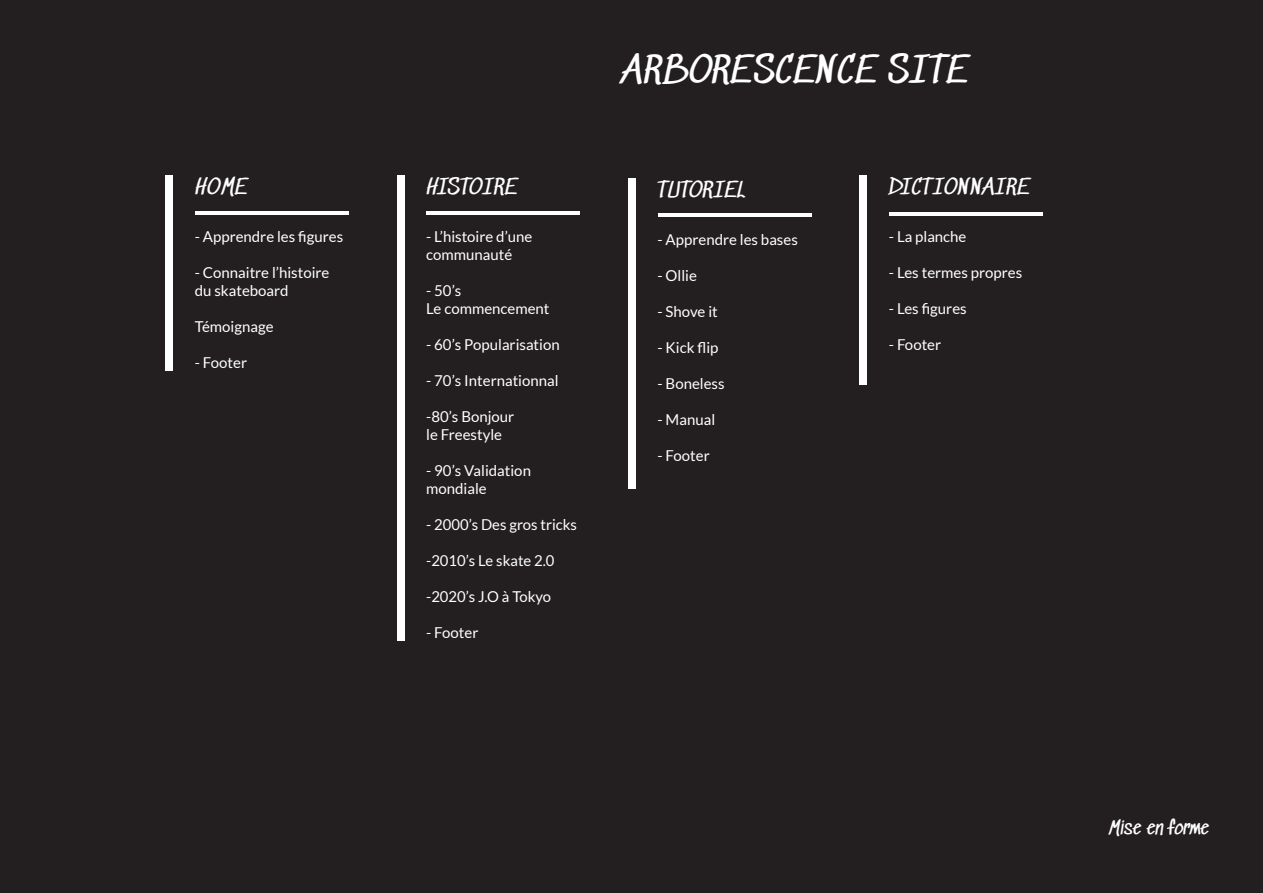
<style>
.page{position:relative;width:1263px;height:893px;background:#231f20}
.page>*{position:absolute;margin:0;border:0;box-sizing:border-box;transform-origin:0 0}
.t1{font:36px "Sedgwick Ave";color:#fff}
.t2{font:21px "Sedgwick Ave";color:#fff}
.t3{font:18px "Sedgwick Ave";color:#fff}
.t4{font:15px "Lato";color:#fff}
</style>
<div class="page">
<div style="left:165px;top:175px;width:8px;height:196px;background:#fff"></div>
<hr style="left:195px;top:212px;width:154px;height:3px;background:#fff">
<hr style="left:426px;top:212px;width:154px;height:3px;background:#fff">
<hr style="left:657px;top:213px;width:154px;height:4px;background:#fff">
<hr style="left:889px;top:212px;width:154px;height:3px;background:#fff">
<div style="left:397px;top:175px;width:7px;height:466px;background:#fff"></div>
<div style="left:628px;top:178px;width:8px;height:311px;background:#fff"></div>
<div style="left:859px;top:175px;width:8px;height:210px;background:#fff"></div>
<p class="t1" style="left:622px;top:51px;width:348px">ARBORESCENCE SITE</p>
<p class="t2" style="left:195px;top:176px;width:55px">HOME</p>
<p class="t2" style="left:426px;top:176px;width:93px">HISTOIRE</p>
<p class="t2" style="left:657px;top:179px;width:90px">TUTORIEL</p>
<p class="t2" style="left:889px;top:176px;width:143px">DICTIONNAIRE</p>
<p class="t4" style="left:195px;top:228px;width:150px">- Apprendre les figures</p>
<p class="t4" style="left:195px;top:264px;width:136px">- Connaitre l’histoire</p>
<p class="t4" style="left:195px;top:282px;width:95px">du skateboard</p>
<p class="t4" style="left:195px;top:318px;width:80px">Témoignage</p>
<p class="t4" style="left:195px;top:354px;width:54px">- Footer</p>
<p class="t4" style="left:426px;top:228px;width:108px">- L’histoire d’une</p>
<p class="t4" style="left:426px;top:246px;width:88px">communauté</p>
<p class="t4" style="left:426px;top:282px;width:37px">- 50’s</p>
<p class="t4" style="left:426px;top:300px;width:125px">Le commencement</p>
<p class="t4" style="left:426px;top:336px;width:135px">- 60’s Popularisation</p>
<p class="t4" style="left:426px;top:372px;width:134px">- 70’s Internationnal</p>
<p class="t4" style="left:426px;top:408px;width:90px">-80’s Bonjour</p>
<p class="t4" style="left:426px;top:426px;width:77px">le Freestyle</p>
<p class="t4" style="left:426px;top:462px;width:106px">- 90’s Validation</p>
<p class="t4" style="left:426px;top:480px;width:62px">mondiale</p>
<p class="t4" style="left:426px;top:516px;width:152px">- 2000’s Des gros tricks</p>
<p class="t4" style="left:426px;top:552px;width:130px">-2010’s Le skate 2.0</p>
<p class="t4" style="left:426px;top:588px;width:127px">-2020’s J.O à Tokyo</p>
<p class="t4" style="left:426px;top:624px;width:54px">- Footer</p>
<p class="t4" style="left:889px;top:228px;width:79px">- La planche</p>
<p class="t4" style="left:889px;top:264px;width:135px">- Les termes propres</p>
<p class="t4" style="left:889px;top:300px;width:79px">- Les figures</p>
<p class="t4" style="left:889px;top:336px;width:54px">- Footer</p>
<p class="t4" style="left:657px;top:231px;width:142px">- Apprendre les bases</p>
<p class="t4" style="left:657px;top:267px;width:41px">- Ollie</p>
<p class="t4" style="left:657px;top:303px;width:62px">- Shove it</p>
<p class="t4" style="left:657px;top:339px;width:62px">- Kick flip</p>
<p class="t4" style="left:657px;top:375px;width:69px">- Boneless</p>
<p class="t4" style="left:657px;top:411px;width:59px">- Manual</p>
<p class="t4" style="left:657px;top:447px;width:54px">- Footer</p>
<p class="t3" style="left:1108px;top:818px;width:102px">Mise en forme</p>
</div>
